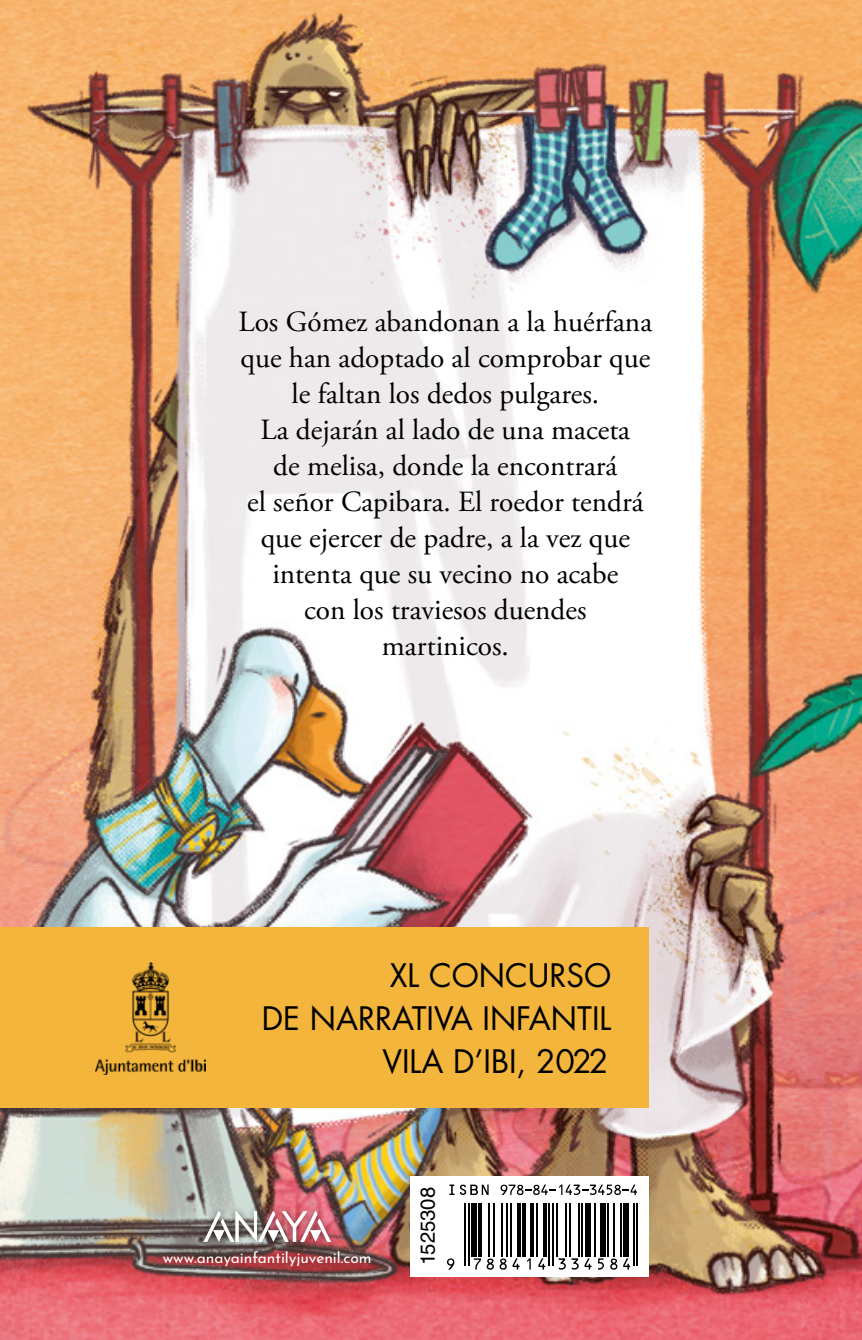
<style>
.page{position:relative;width:862px;height:1340px;background:#fff}
.page>*{position:absolute;margin:0;border:0;box-sizing:border-box;transform-origin:0 0}
.t1{font:31.95px "Futura Std";color:#000}
.t2{font:31.5px/42.8px "Futura Std";color:#000;text-align:right}
.t3{font:29.25px/36px "Adobe Garamond Pro";color:#000;text-align:center}
.t4{font:20.25px "Helvetica LT Std";color:#000}
.t5{font:15.53px "Josefin Sans";letter-spacing:-.005em;color:#fff}
.s1{color:#f3b53b}
</style>
<div class="page">
<img style="left:0;top:0;width:861px;height:1339px">
<div style="left:0;top:926px;width:648px;height:181px;background:#f3b53b"></div>
<img style="left:96px;top:962px;width:110px;height:112px">
<div style="left:197px;top:1203px;width:140px;height:45px;background:#000;opacity:.52"></div>
<svg style="left:203px;top:1211px;width:128px;height:30px"></svg>
<div style="left:410px;top:1175px;width:238px;height:101px;background:#fff"></div>
<hr style="left:463px;top:1202px;width:2px;height:63px;background:#000">
<hr style="left:467px;top:1202px;width:2px;height:63px;background:#000">
<div style="left:471px;top:1202px;width:5px;height:54px;background:#000"></div>
<hr style="left:478px;top:1202px;width:4px;height:54px;background:#000">
<hr style="left:487px;top:1202px;width:2px;height:54px;background:#000">
<hr style="left:493px;top:1202px;width:2px;height:54px;background:#000">
<hr style="left:500px;top:1202px;width:2px;height:54px;background:#000">
<hr style="left:506px;top:1202px;width:1px;height:54px;background:#000">
<hr style="left:509px;top:1202px;width:2px;height:54px;background:#000">
<hr style="left:517px;top:1202px;width:3px;height:54px;background:#000">
<hr style="left:522px;top:1202px;width:4px;height:54px;background:#000">
<svg style="left:530px;top:1203px;width:3px;height:53px"></svg>
<hr style="left:535px;top:1202px;width:2px;height:54px;background:#000">
<svg style="left:543px;top:1203px;width:3px;height:53px"></svg>
<hr style="left:548px;top:1202px;width:2px;height:63px;background:#000">
<hr style="left:551px;top:1202px;width:2px;height:63px;background:#000">
<hr style="left:555px;top:1202px;width:2px;height:54px;background:#000">
<hr style="left:564px;top:1202px;width:2px;height:54px;background:#000">
<hr style="left:568px;top:1202px;width:2px;height:54px;background:#000">
<hr style="left:577px;top:1202px;width:2px;height:54px;background:#000">
<hr style="left:581px;top:1202px;width:2px;height:54px;background:#000">
<div style="left:584px;top:1202px;width:6px;height:54px;background:#000"></div>
<hr style="left:594px;top:1202px;width:2px;height:54px;background:#000">
<div style="left:599px;top:1202px;width:6px;height:54px;background:#000"></div>
<hr style="left:607px;top:1202px;width:1px;height:54px;background:#000">
<hr style="left:612px;top:1202px;width:2px;height:54px;background:#000">
<hr style="left:619px;top:1202px;width:2px;height:54px;background:#000">
<div style="left:623px;top:1202px;width:6px;height:54px;background:#000"></div>
<hr style="left:632px;top:1202px;width:2px;height:63px;background:#000">
<hr style="left:636px;top:1202px;width:2px;height:63px;background:#000">
<svg style="left:449px;top:1184px;width:39px;height:10px"></svg>
<svg style="left:500px;top:1184px;width:136px;height:10px"></svg>
<svg style="left:447px;top:1258px;width:7px;height:11px"></svg>
<svg style="left:473px;top:1258px;width:20px;height:11px"></svg>
<svg style="left:499px;top:1258px;width:7px;height:11px"></svg>
<svg style="left:512px;top:1258px;width:7px;height:11px"></svg>
<svg style="left:527px;top:1258px;width:3px;height:11px"></svg>
<svg style="left:538px;top:1258px;width:7px;height:11px"></svg>
<svg style="left:558px;top:1258px;width:7px;height:11px"></svg>
<svg style="left:571px;top:1258px;width:7px;height:11px"></svg>
<svg style="left:584px;top:1258px;width:7px;height:11px"></svg>
<svg style="left:598px;top:1258px;width:5px;height:11px"></svg>
<svg style="left:610px;top:1258px;width:7px;height:11px"></svg>
<svg style="left:623px;top:1258px;width:6px;height:11px"></svg>
<p class="t3" style="left:238px;top:305px;width:415px">Los Gómez abandonan a la huérfana que han adoptado al comprobar que le faltan los dedos pulgares.<br>La dejarán al lado de una maceta<br>de melisa, donde la encontrará<br>el señor Capibara. El roedor tendrá que ejercer de padre, a la vez que intenta que su vecino no acabe<br>con los traviesos duendes</p>
<p class="t3" style="left:381px;top:629px;width:128px">martinicos.</p>
<p class="t2" style="left:262px;top:954px;width:351px">XL CONCURSO<br>DE NARRATIVA INFANTIL<br>VILA D’IBI, 202<span class="s1">1</span></p>
<p class="t1" style="left:588px;top:1040px;width:21px">2</p>
<p class="t5" style="left:163px;top:1244px;width:210px">www.anayainfantilyjuvenil.com</p>
<p class="t4" style="left:415px;top:1265px;width:80px;rotate:-90deg">1525308</p>
</div>
